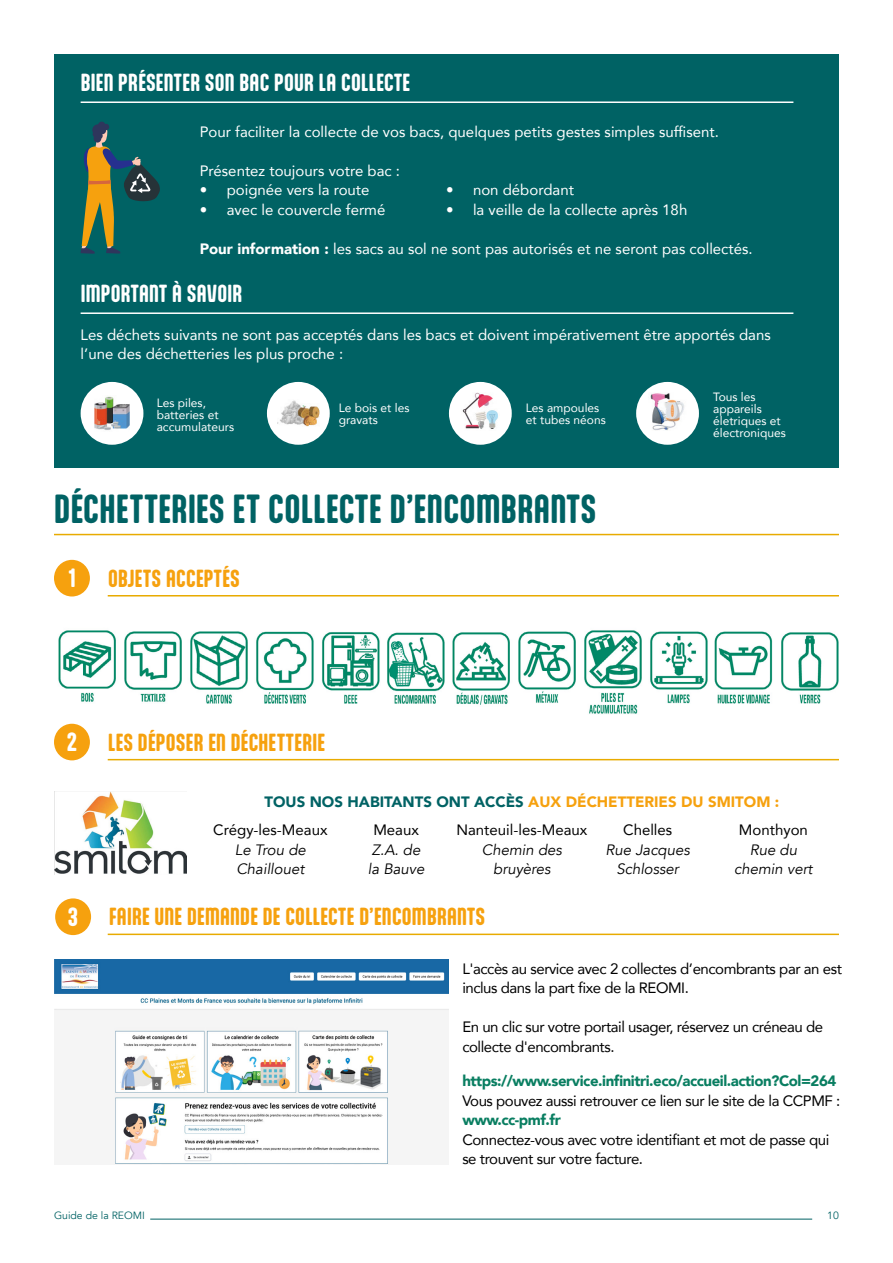
<style>
.page{position:relative;width:893px;height:1263px;background:#fff}
.page>*{position:absolute;margin:0;border:0;box-sizing:border-box;transform-origin:0 0}
.t1{font:700 34.5px "Aptly";letter-spacing:.01em;color:#006264}
.t2{font:700 22.35px "Aptly";color:#fff}
.t3{font:700 21px "Aptly";letter-spacing:.01em;color:#f6a10e}
.t4{font:700 21px "Aptly";letter-spacing:.01em;color:#fff}
.t5{font:15px/19.5px "Avenir";color:#fff}
.t6{font:15px/19.5px "Avenir";letter-spacing:-.03em;color:#000}
.t7{font:italic 15px/19.5px "Avenir";color:#000;text-align:center}
.t8{font:900 15px "Avenir";letter-spacing:-.03em;color:#097e61}
.t9{font:900 15px/28.3px "Avenir";color:#006264;text-align:center}
.t10{font:15px "Avenir";color:#000}
.t11{font:12px/12px "Avenir";color:#fff}
.t12{font:10.5px "Avenir";color:#006264}
.s1{font-weight:900}
.s2{color:#f6a10e}
.s3{font-weight:400;color:#000}
</style>
<div class="page">
<hr style="left:150px;top:1219px;width:662px;height:1px;background:#006264">
<hr style="left:54px;top:534px;width:785px;height:1px;background:#e8ab00">
<hr style="left:108px;top:595px;width:731px;height:1px;background:#e8ab00">
<hr style="left:108px;top:759px;width:731px;height:1px;background:#e8ab00">
<hr style="left:108px;top:933px;width:731px;height:2px;background:#e8ab00">
<img style="left:54px;top:792px;width:133px;height:82px">
<div style="left:54px;top:724px;width:36px;height:36px;background:#f6a10e;border-radius:50%"></div>
<div style="left:54px;top:560px;width:36px;height:36px;background:#f6a10e;border-radius:50%"></div>
<div style="left:55px;top:898px;width:36px;height:37px;background:#f6a10e;border-radius:50%"></div>
<img style="left:58px;top:630px;width:387px;height:74px">
<img style="left:452px;top:630px;width:387px;height:84px">
<img style="left:54px;top:959px;width:394px;height:52px">
<div style="left:54px;top:54px;width:785px;height:414px;background:#006264"></div>
<hr style="left:81px;top:101px;width:712px;height:2px;background:#fff">
<hr style="left:81px;top:312px;width:712px;height:2px;background:#fff">
<div style="left:81px;top:382px;width:62px;height:63px;background:#fff;border-radius:50%"></div>
<img style="left:94px;top:396px;width:36px;height:34px">
<div style="left:267px;top:382px;width:63px;height:63px;background:#fff;border-radius:50%"></div>
<img style="left:277px;top:400px;width:32px;height:27px">
<img style="left:298px;top:404px;width:22px;height:22px">
<div style="left:449px;top:382px;width:63px;height:63px;background:#fff;border-radius:50%"></div>
<img style="left:462px;top:393px;width:36px;height:36px">
<div style="left:636px;top:382px;width:63px;height:63px;background:#fff;border-radius:50%"></div>
<img style="left:650px;top:393px;width:34px;height:37px">
<div style="left:98px;top:122px;width:8px;height:8px;background:#2e365c;border-radius:50%"></div>
<svg style="left:81px;top:124px;width:79px;height:130px"></svg>
<img style="left:114px;top:1027px;width:275px;height:137px">
<h3 class="t4" style="left:81px;top:69px;width:331px">BIEN PRÉSENTER SON BAC POUR LA COLLECTE</h3>
<p class="t5" style="left:200px;top:121px;width:521px">Pour faciliter la collecte de vos bacs, quelques petits gestes simples suffisent.</p>
<p class="t5" style="left:200px;top:160px;width:202px">Présentez toujours votre bac :</p>
<p class="t5" style="left:200px;top:180px;width:171px">• poignée vers la route</p>
<p class="t5" style="left:200px;top:199px;width:187px">• avec le couvercle fermé</p>
<p class="t5" style="left:200px;top:238px;width:554px"><span class="s1">Pour information :</span> les sacs au sol ne sont pas autorisés et ne seront pas collectés.</p>
<p class="t5" style="left:446px;top:180px;width:129px">• non débordant</p>
<p class="t5" style="left:446px;top:199px;width:243px">• la veille de la collecte après 18h</p>
<h3 class="t4" style="left:81px;top:280px;width:163px">IMPORTANT À SAVOIR</h3>
<p class="t5" style="left:81px;top:324px;width:692px">Les déchets suivants ne sont pas acceptés dans les bacs et doivent impérativement être apportés dans l’une des déchetteries les plus proche :</p>
<p class="t11" style="left:157px;top:396px;width:79px">Les piles, batteries et accumulateurs</p>
<p class="t11" style="left:339px;top:401px;width:72px">Le bois et les gravats</p>
<p class="t11" style="left:526px;top:401px;width:81px">Les ampoules et tubes néons</p>
<p class="t11" style="left:713px;top:391px;width:74px">Tous les appareils életriques et électroniques</p>
<h1 class="t1" style="left:54px;top:487px;width:544px">DÉCHETTERIES ET COLLECTE D’ENCOMBRANTS</h1>
<h2 class="t2" style="left:68px;top:564px;width:9px">1</h2>
<h3 class="t3" style="left:108px;top:565px;width:133px">OBJETS ACCEPTÉS</h3>
<h2 class="t2" style="left:67px;top:728px;width:12px">2</h2>
<h3 class="t3" style="left:108px;top:729px;width:219px">LES DÉPOSER EN DÉCHETTERIE</h3>
<p class="t9" style="left:264px;top:787px;width:516px">TOUS NOS HABITANTS ONT ACCÈS <span class="s2">AUX DÉCHETTERIES DU SMITOM :<br></span><span class="s3">Nanteuil-les-Meaux</span></p>
<p class="t7" style="left:482px;top:840px;width:82px">Chemin des bruyères</p>
<p class="t10" style="left:739px;top:818px;width:70px">Monthyon</p>
<p class="t7" style="left:734px;top:840px;width:80px">Rue du chemin vert</p>
<p class="t10" style="left:213px;top:818px;width:116px">Crégy-les-Meaux</p>
<p class="t7" style="left:235px;top:840px;width:72px;text-align:left">Le Trou de<br>Chaillouet</p>
<p class="t10" style="left:623px;top:818px;width:51px">Chelles</p>
<p class="t7" style="left:606px;top:840px;width:86px">Rue Jacques<br>Schlosser</p>
<p class="t6" style="left:373px;top:820px;width:47px">Meaux</p>
<p class="t7" style="left:368px;top:840px;width:58px;text-align:left">Z.A. de la Bauve</p>
<h2 class="t2" style="left:68px;top:903px;width:12px">3</h2>
<h3 class="t3" style="left:109px;top:904px;width:377px">FAIRE UNE DEMANDE DE COLLECTE D’ENCOMBRANTS</h3>
<p class="t6" style="left:462px;top:958px;width:381px">L'accès au service avec 2 collectes d’encombrants par an est inclus dans la part fixe de la REOMI.</p>
<p class="t6" style="left:462px;top:1017px;width:362px">En un clic sur votre portail usager, réservez un créneau de collecte d'encombrants.</p>
<p class="t8" style="left:462px;top:1068px;width:375px">https://www.service.infinitri.eco/accueil.action?Col=264</p>
<p class="t6" style="left:462px;top:1090px;width:379px">Vous pouvez aussi retrouver ce lien sur le site de la CCPMF :</p>
<p class="t8" style="left:462px;top:1107px;width:100px">www.cc-pmf.fr</p>
<p class="t6" style="left:462px;top:1129px;width:368px">Connectez-vous avec votre identifiant et mot de passe qui se trouvent sur votre facture.</p>
<p class="t12" style="left:54px;top:1209px;width:93px">Guide de la REOMI</p>
<p class="t12" style="left:827px;top:1209px;width:13px">10</p>
</div>
